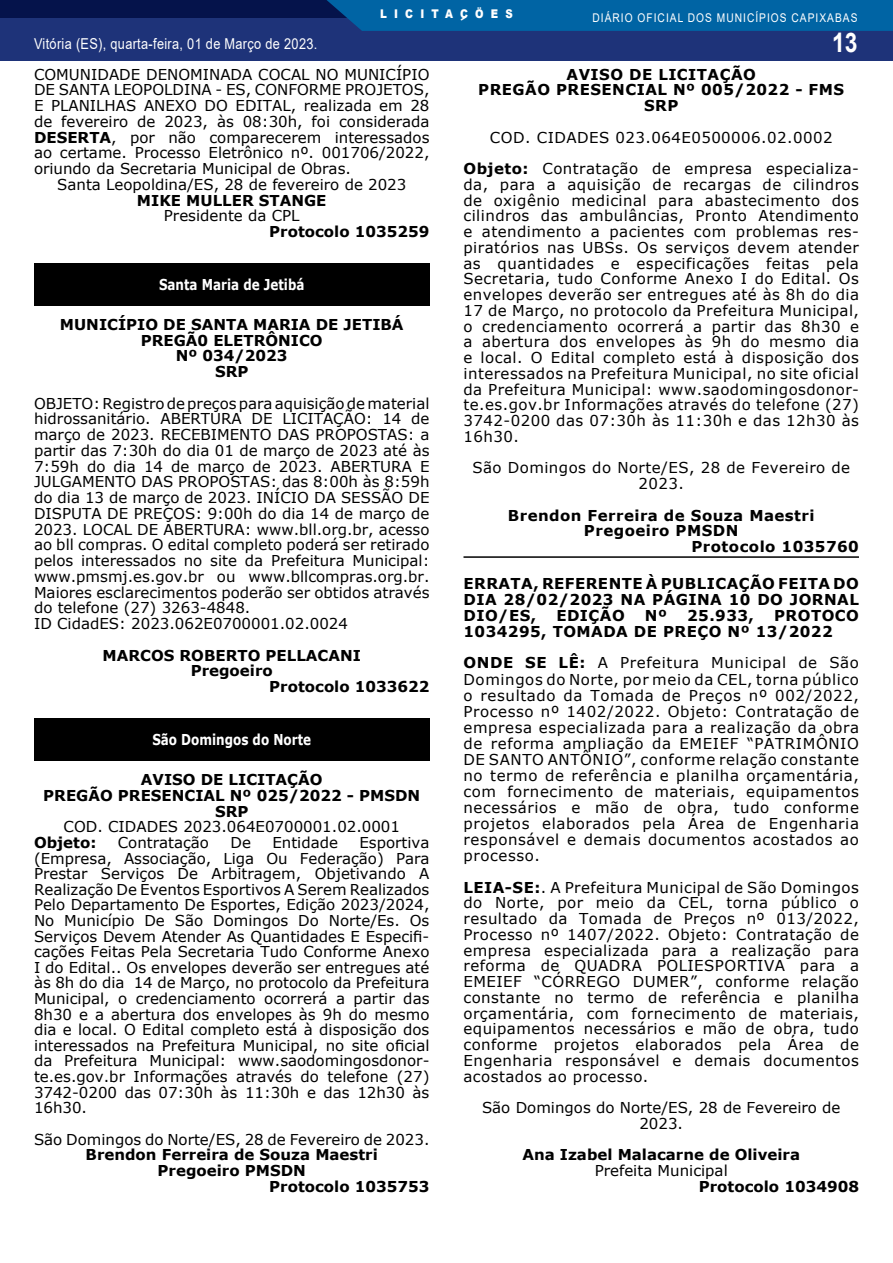
<style>
.page{position:relative;width:893px;height:1263px;background:#fff}
.page>*{position:absolute;margin:0;border:0;box-sizing:border-box;transform-origin:0 0}
.t1{font:700 27px "Arial";color:#fff;scale:.85 1}
.t2{font:15px/15.8px "Verdana";color:#000;text-align:justify}
.t3{font:700 15px/15.8px "Verdana";color:#000;text-align:center}
.t4{font:700 15px/15.8px "Verdana";letter-spacing:.03em;color:#000;text-align:center}
.t5{font:15px/31.5px "Verdana";letter-spacing:.03em;color:#000;text-align:center}
.t6{font:15px "Arial";letter-spacing:.025em;color:#fff;scale:.85 1}
.t7{font:700 15px "Verdana";color:#fff;scale:.8 1}
.t8{font:12px "Arial";letter-spacing:.1em;color:#fff;scale:.85 1}
.t9{font:900 12px "Arial";letter-spacing:.7em;color:#fff;scale:.85 1}
.s1{font-weight:700}
</style>
<div class="page">
<div style="left:1px;top:0;width:892px;height:61px;background:#1e3379"></div>
<div style="left:1px;top:0;width:892px;height:18px;background:#05134b"></div>
<div style="left:34px;top:263px;width:395px;height:42px;background:#000"></div>
<div style="left:34px;top:718px;width:395px;height:43px;background:#000"></div>
<hr style="left:463px;top:556px;width:396px;height:2px;background:#000">
<div style="left:327px;top:0;width:566px;height:31px;background:#0064a4"></div>
<p class="t9" style="left:380px;top:5px;width:157px">LICITACÖES</p>
<p class="t8" style="left:592px;top:10px;width:313px">DIÁRIO OFICIAL DOS MUNICÍPIOS CAPIXABAS</p>
<p class="t6" style="left:34px;top:34px;width:335px">Vitória (ES), quarta-feira, 01 de Março de 2023.</p>
<h1 class="t1" style="left:832px;top:23px;width:32px">13</h1>
<p class="t2" style="left:34px;top:66px;width:397px">COMUNIDADE DENOMINADA COCAL NO MUNICÍPIO</p>
<p class="t2" style="left:34px;top:82px;width:397px">DE SANTA LEOPOLDINA - ES, CONFORME PROJETOS,</p>
<p class="t2" style="left:34px;top:98px;width:397px">E PLANILHAS ANEXO DO EDITAL, realizada em 28</p>
<p class="t2" style="left:34px;top:113px;width:397px">de fevereiro de 2023, às 08:30h, foi considerada</p>
<p class="t2" style="left:34px;top:129px;width:397px"><span class="s1">DESERTA</span>, por não comparecerem interessados</p>
<p class="t2" style="left:34px;top:145px;width:397px">ao certame. Processo Eletrônico nº. 001706/2022,</p>
<p class="t2" style="left:34px;top:161px;width:318px">oriundo da Secretaria Municipal de Obras.</p>
<p class="t2" style="left:57px;top:176px;width:351px">Santa Leopoldina/ES, 28 de fevereiro de 2023</p>
<p class="t3" style="left:137px;top:192px;width:191px">MIKE MULLER STANGE</p>
<p class="t2" style="left:164px;top:208px;width:137px">Presidente da CPL</p>
<p class="t3" style="left:269px;top:223px;width:162px">Protocolo 1035259</p>
<p class="t7" style="left:159px;top:274px;width:183px">Santa Maria de Jetibá</p>
<p class="t3" style="left:60px;top:316px;width:345px">MUNICÍPIO DE SANTA MARIA DE JETIBÁ<br>PREGÃ0 ELETRÔNICO<br>Nº 034/2023<br>SRP</p>
<p class="t2" style="left:34px;top:395px;width:397px;text-align:left">OBJETO: Registro de preços para aquisição de material hidrossanitário. ABERTURA DE LICITAÇÃO: 14 de março de 2023. RECEBIMENTO DAS PROPOSTAS: a partir das 7:30h do dia 01 de março de 2023 até às 7:59h do dia 14 de março de 2023. ABERTURA E JULGAMENTO DAS PROPOSTAS: das 8:00h às 8:59h do dia 13 de março de 2023. INÍCIO DA SESSÃO DE DISPUTA DE PREÇOS: 9:00h do dia 14 de março de 2023. LOCAL DE ABERTURA: www.bll.org.br, acesso ao bll compras. O edital completo poderá ser retirado pelos interessados no site da Prefeitura Municipal: www.pmsmj.es.gov.br ou www.bllcompras.org.br.<br>Maiores esclarecimentos poderão ser obtidos através do telefone (27) 3263-4848.<br>ID CidadES: 2023.062E0700001.02.0024</p>
<p class="t3" style="left:103px;top:647px;width:260px">MARCOS ROBERTO PELLACANI</p>
<p class="t3" style="left:191px;top:663px;width:84px">Pregoeiro</p>
<p class="t3" style="left:269px;top:678px;width:162px">Protocolo 1033622</p>
<p class="t7" style="left:152px;top:729px;width:200px">São Domingos do Norte</p>
<p class="t3" style="left:43px;top:771px;width:378px">AVISO DE LICITAÇÃO<br>PREGÃO PRESENCIAL Nº 025/2022 - PMSDN<br>SRP</p>
<p class="t2" style="left:64px;top:819px;width:338px">COD. CIDADES 2023.064E0700001.02.0001</p>
<p class="t3" style="left:34px;top:834px;width:64px">Objeto:</p>
<p class="t2" style="left:118px;top:834px;width:93px">Contratação</p>
<p class="t2" style="left:230px;top:834px;width:22px">De</p>
<p class="t2" style="left:272px;top:834px;width:67px">Entidade</p>
<p class="t2" style="left:34px;top:834px;width:397px;text-indent:325px">Esportiva (Empresa, Associação, Liga Ou Federação) Para Prestar Serviços De Arbitragem, Objetivando A Realização De Eventos Esportivos A Serem Realizados Pelo Departamento De Esportes, Edição 2023/2024, No Município De São Domingos Do Norte/Es. Os Serviços Devem Atender As Quantidades E Especifi&shy;cações Feitas Pela Secretaria Tudo Conforme Anexo I do Edital.. Os envelopes deverão ser entregues até às 8h do dia 14 de Março, no protocolo da Prefeitura Municipal, o credenciamento ocorrerá a partir das 8h30 e a abertura dos envelopes às 9h do mesmo dia e local. O Edital completo está à disposição dos interessados na Prefeitura Municipal, no site oficial da Prefeitura Municipal: www.saodomingosdonor&shy;te.es.gov.br Informações através do telefone (27)<br>3742-0200 das 07:30h às 11:30h e das 12h30 às 16h30.</p>
<p class="t2" style="left:34px;top:1131px;width:397px">São Domingos do Norte/ES, 28 de Fevereiro de 2023.</p>
<p class="t3" style="left:86px;top:1147px;width:294px">Brendon Ferreira de Souza Maestri</p>
<p class="t3" style="left:158px;top:1162px;width:150px">Pregoeiro PMSDN</p>
<p class="t3" style="left:269px;top:1178px;width:162px">Protocolo 1035753</p>
<p class="t4" style="left:478px;top:66px;width:367px">AVISO DE LICITAÇÃO<br>PREGÃO PRESENCIAL Nº 005/2022 - FMS<br>SRP</p>
<p class="t5" style="left:463px;top:121px;width:397px">COD. CIDADES 023.064E0500006.02.0002<br><span class="s1">Objeto:</span> Contratação de empresa especializa-</p>
<p class="t2" style="left:463px;top:176px;width:397px">da, para a aquisição de recargas de cilindros de oxigênio medicinal para abastecimento dos cilindros das ambulâncias, Pronto Atendimento e atendimento a pacientes com problemas res&shy;piratórios nas UBSs. Os serviços devem atender as quantidades e especificações feitas pela Secretaria, tudo Conforme Anexo I do Edital. Os envelopes deverão ser entregues até às 8h do dia 17 de Março, no protocolo da Prefeitura Municipal, o credenciamento ocorrerá a partir das 8h30 e a abertura dos envelopes às 9h do mesmo dia e local. O Edital completo está à disposição dos interessados na Prefeitura Municipal, no site oficial da Prefeitura Municipal: www.saodomingosdonor&shy;te.es.gov.br Informações através do telefone (27)<br>3742-0200 das 07:30h às 11:30h e das 12h30 às 16h30.</p>
<p class="t5" style="left:472px;top:460px;width:379px;line-height:15.8px">São Domingos do Norte/ES, 28 de Fevereiro de<br>2023.</p>
<p class="t4" style="left:508px;top:507px;width:308px">Brendon Ferreira de Souza Maestri</p>
<p class="t4" style="left:584px;top:523px;width:156px">Pregoeiro PMSDN</p>
<p class="t4" style="left:691px;top:538px;width:169px">Protocolo 1035760</p>
<p class="t3" style="left:463px;top:576px;width:397px;text-align:justify">ERRATA, REFERENTE À PUBLICAÇÃO FEITA DO DIA 28/02/2023 NA PÁGINA 10 DO JORNAL DIO/ES,</p>
<p class="t3" style="left:556px;top:607px;width:70px">EDIÇÃO</p>
<p class="t3" style="left:645px;top:607px;width:24px">Nº</p>
<p class="t3" style="left:687px;top:607px;width:68px">25.933,</p>
<p class="t4" style="left:463px;top:607px;width:397px;text-align:left;text-indent:311px">PROTOCO<br>1034295, TOMADA DE PREÇO Nº 13/2022</p>
<p class="t2" style="left:463px;top:655px;width:397px"><span class="s1">ONDE SE LÊ:</span> A Prefeitura Municipal de São Domingos do Norte, por meio da CEL, torna público o resultado da Tomada de Preços nº 002/2022, Processo nº 1402/2022. Objeto: Contratação de empresa especializada para a realização da obra de reforma ampliação da EMEIEF “PATRIMÔNIO DE SANTO ANTÔNIO”, conforme relação constante no termo de referência e planilha orçamentária, com fornecimento de materiais, equipamentos necessários e mão de obra, tudo conforme projetos elaborados pela Área de Engenharia responsável e demais documentos acostados ao processo.</p>
<p class="t2" style="left:463px;top:879px;width:397px"><span class="s1">LEIA-SE:</span>. A Prefeitura Municipal de São Domingos do Norte, por meio da CEL, torna público o resultado da Tomada de Preços nº 013/2022, Processo nº 1407/2022. Objeto: Contratação de empresa especializada para a realização para reforma de QUADRA POLIESPORTIVA para a EMEIEF “CÓRREGO DUMER”, conforme relação constante no termo de referência e planilha orçamentária, com fornecimento de materiais, equipamentos necessários e mão de obra, tudo conforme projetos elaborados pela Área de Engenharia responsável e demais documentos acostados ao processo.</p>
<p class="t2" style="left:482px;top:1100px;width:360px;text-align:center">São Domingos do Norte/ES, 28 de Fevereiro de<br>2023.</p>
<p class="t3" style="left:522px;top:1147px;width:279px">Ana Izabel Malacarne de Oliveira</p>
<p class="t2" style="left:595px;top:1163px;width:135px">Prefeita Municipal</p>
<p class="t3" style="left:699px;top:1178px;width:162px">Protocolo 1034908</p>
</div>
